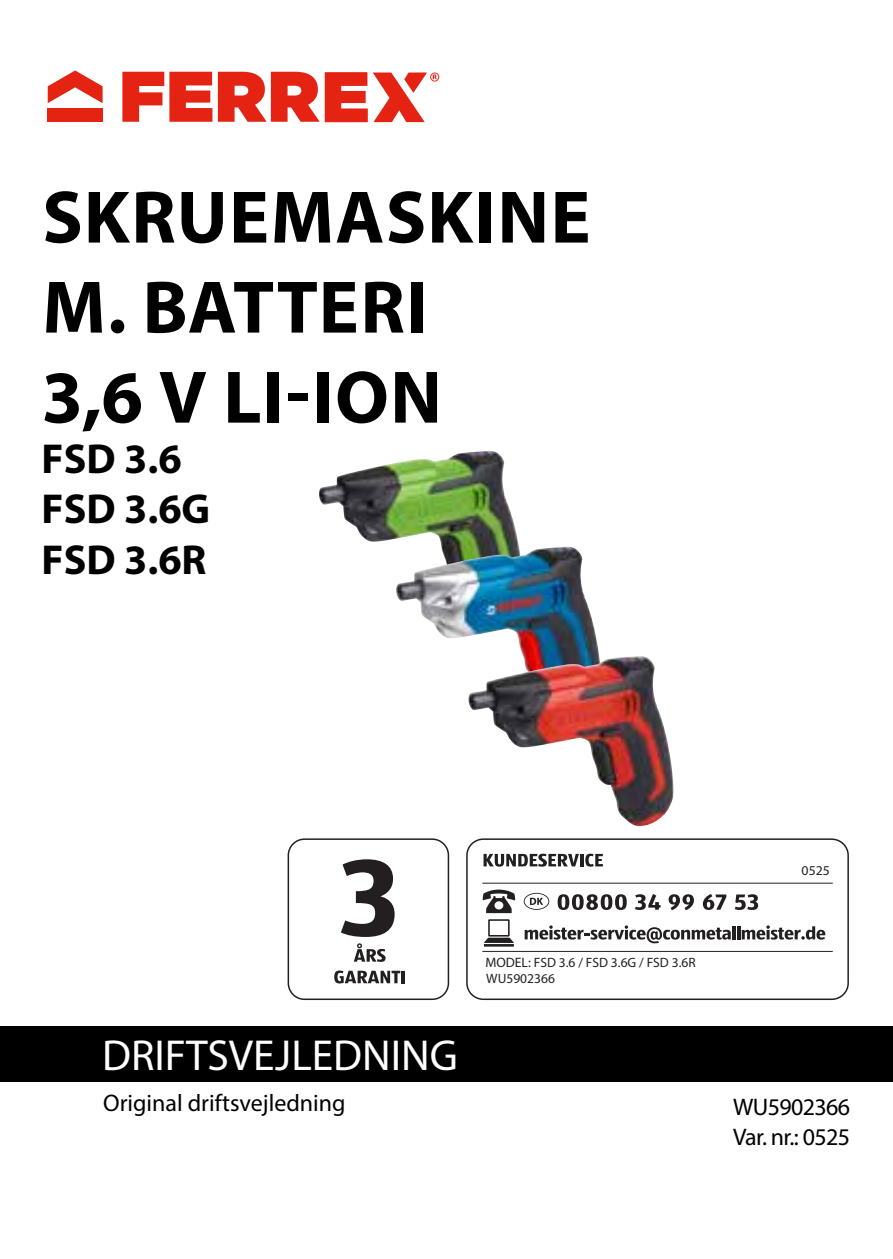
<style>
.page{position:relative;width:893px;height:1259px;background:#fff}
.page>*{position:absolute;margin:0;border:0;box-sizing:border-box;transform-origin:0 0}
.t1{font:700 75px/90px "Myriad Pro";letter-spacing:.015em;color:#000}
.t2{font:43.5px "Myriad Pro";color:#fff}
.t3{font:700 42px/50.4px "Myriad Pro";color:#000}
.t4{font:24px "Myriad Pro";color:#000}
.t5{font:24px/30px "Myriad Pro";letter-spacing:-.025em;color:#000}
.t6{font:13.5px/16.2px "Myriad Pro";color:#231f20}
.s1{font-size:13.8px}
</style>
<div class="page">
<div style="left:0;top:1026px;width:893px;height:56px;background:#000"></div>
<img style="left:319px;top:451px;width:200px;height:96px">
<img style="left:396px;top:547px;width:203px;height:109px">
<img style="left:468px;top:656px;width:206px;height:170px">
<svg style="left:466px;top:838px;width:383px;height:162px"></svg>
<hr style="left:482px;top:882px;width:351px;height:1px;background:#231f20">
<svg style="left:483px;top:853px;width:120px;height:13px"></svg>
<svg style="left:483px;top:889px;width:32px;height:24px"></svg>
<svg style="left:484px;top:919px;width:30px;height:27px"></svg>
<hr style="left:482px;top:951px;width:351px;height:1px;background:#231f20">
<svg style="left:558px;top:894px;width:69px;height:16px"></svg>
<svg style="left:635px;top:894px;width:25px;height:16px"></svg>
<svg style="left:669px;top:894px;width:25px;height:16px"></svg>
<svg style="left:703px;top:894px;width:23px;height:16px"></svg>
<svg style="left:735px;top:894px;width:23px;height:16px"></svg>
<svg style="left:525px;top:925px;width:300px;height:18px"></svg>
<svg style="left:524px;top:893px;width:25px;height:17px"></svg>
<svg style="left:288px;top:838px;width:161px;height:162px"></svg>
<svg style="left:122px;top:72px;width:90px;height:50px"></svg>
<svg style="left:48px;top:70px;width:55px;height:33px"></svg>
<div style="left:48px;top:108px;width:55px;height:14px;background:#e42313"></div>
<svg style="left:218px;top:72px;width:221px;height:50px"></svg>
<h1 class="t1" style="left:42px;top:170px;width:550px">SKRUEMASKINE<br>M. BATTERI<br>3,6 V LI-ION</h1>
<h3 class="t3" style="left:42px;top:432px;width:170px">FSD 3.6<br>FSD 3.6G<br>FSD 3.6R</h3>
<h2 class="t2" style="left:102px;top:1028px;width:357px">DRIFTSVEJLEDNING</h2>
<h3 class="t4" style="left:103px;top:1088px;width:244px">Original driftsvejledning</h3>
<p class="t6" style="left:485px;top:954px;width:212px"><span class="s1">MODEL:</span> FSD 3.6 / FSD 3.6G / FSD 3.6R<br>WU5902366</p>
<p class="t6" style="left:802px;top:862px;width:30px">0525</p>
<h3 class="t5" style="left:733px;top:1091px;width:119px">WU5902366<br>Var. nr.: 0525</h3>
</div>
